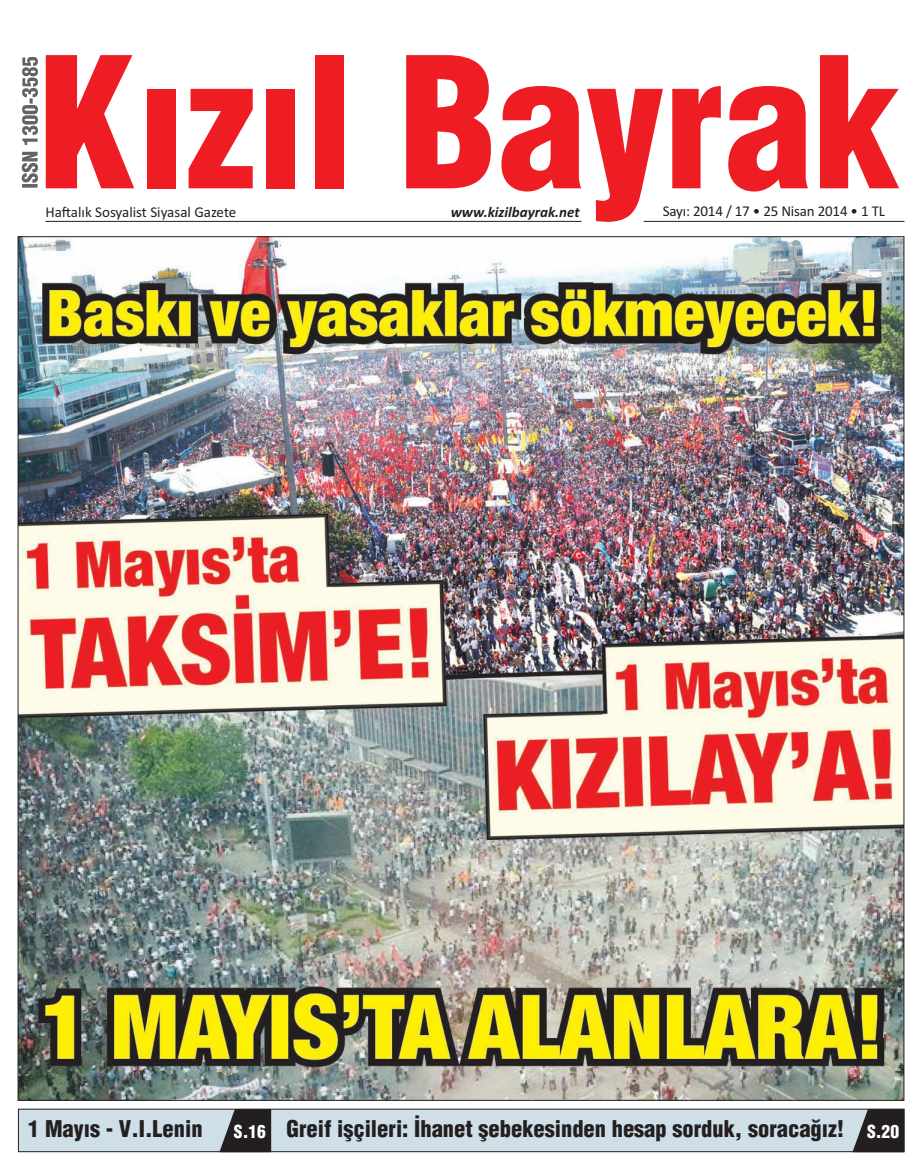
<style>
.page{position:relative;width:922px;height:1170px;background:#fff}
.page>*{position:absolute;margin:0;border:0;box-sizing:border-box;transform-origin:0 0}
.t1{font:900 condensed 177.5px "Helvetica";color:#ee1d23}
.t2{font:900 condensed 22.5px "Helvetica";color:#231f20}
.t3{font:900 condensed 17.5px "Helvetica";color:#fff}
.t4{font:15px "Calibri";letter-spacing:-.01em;color:#231f20}
.t5{font:italic 700 15px "Calibri";color:#231f20}
</style>
<div class="page">
<svg style="left:22px;top:78px;width:16px;height:110px"></svg>
<img style="left:20px;top:238px;width:882px;height:860px">
<hr style="left:45px;top:221px;width:536px;height:1px;background:#231f20">
<hr style="left:643px;top:221px;width:261px;height:1px;background:#231f20">
<div style="left:18px;top:1108px;width:885px;height:43px;background:#cedfe8"></div>
<svg style="left:852px;top:1108px;width:52px;height:44px;background:#3f3f41"></svg>
<svg style="left:219px;top:1108px;width:52px;height:44px;background:#3f3e41"></svg>
<h1 class="t1" style="left:38px;top:12px;width:865px">Kızıl Bayrak</h1>
<p class="t4" style="left:45px;top:203px;width:192px">Haftalık Sosyalist Siyasal Gazete</p>
<p class="t5" style="left:450px;top:203px;width:130px">www.kizilbayrak.net</p>
<p class="t4" style="left:662px;top:202px;width:224px">Sayı: 2014 / 17 • 25 Nisan 2014 • 1 TL</p>
<p class="t2" style="left:28px;top:1114px;width:176px">1 Mayıs - V.I.Lenin</p>
<p class="t2" style="left:286px;top:1114px;width:559px">Greif işçileri: İhanet şebekesinden hesap sorduk, soracağız!</p>
<p class="t3" style="left:234px;top:1120px;width:34px">S.16</p>
<p class="t3" style="left:866px;top:1120px;width:34px">S.20</p>
</div>
